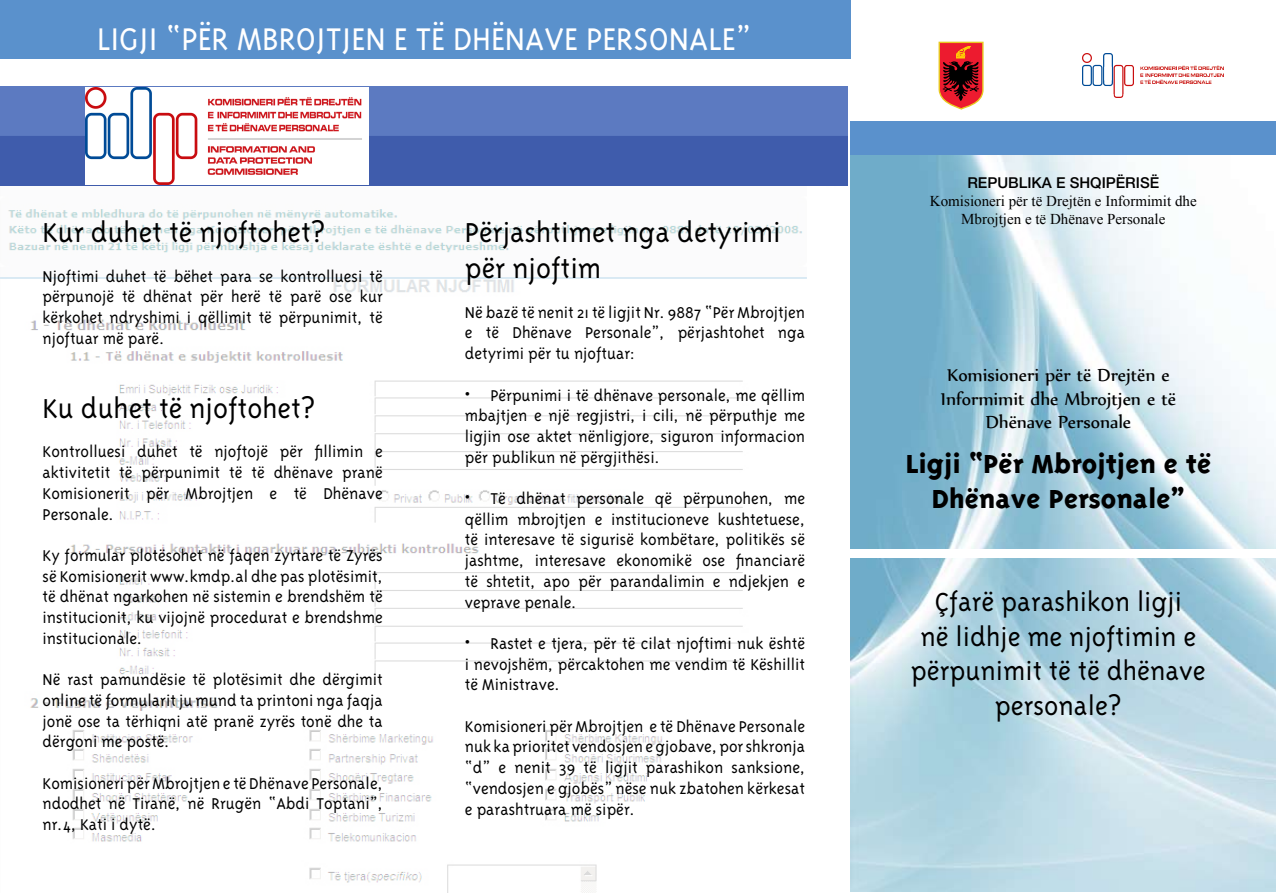
<style>
.page{position:relative;width:1276px;height:893px;background:#fff}
.page>*{position:absolute;margin:0;border:0;box-sizing:border-box;transform-origin:0 0}
.t1{font:300 36px "Triplex";color:#fff}
.t2{font:300 31.5px/36.2px "Triplex";color:#000}
.t3{font:300 30px/34.5px "Triplex";color:#000;text-align:center}
.t4{font:800 30px/34.5px "Triplex";color:#000;text-align:center}
.t5{font:21px/23.1px "Nyala";color:#000;text-align:center}
.t6{font:300 18px/20.7px "Triplex";color:#000;text-align:justify}
.t7{font:15px/17.9px "Times New Roman";color:#000;text-align:center}
.t8{font:500 15px "Helvetica Neue";color:#000}
</style>
<div class="page">
<img style="left:0;top:209px;width:807px;height:684px">
<img style="left:0;top:86px;width:848px;height:100px">
<img style="left:850px;top:155px;width:426px;height:737px">
<div style="left:0;top:0;width:850px;height:59px;background:#5a91cc"></div>
<svg style="left:938px;top:41px;width:46px;height:69px;background:#b74339"></svg>
<div style="left:850px;top:121px;width:426px;height:34px;background:#5a91cc"></div>
<div style="left:850px;top:549px;width:426px;height:8px;background:#fff"></div>
<img style="left:1082px;top:53px;width:141px;height:45px">
<img style="left:85px;top:88px;width:283px;height:96px">
<h1 class="t1" style="left:97px;top:19px;width:656px">LIGJI “PËR MBROJTJEN E TË DHËNAVE PERSONALE”</h1>
<h2 class="t2" style="left:43px;top:214px;width:284px">Kur duhet të njoftohet?</h2>
<p class="t6" style="left:43px;top:265px;width:342px">Njoftimi duhet të bëhet para se kontrolluesi të përpunojë të dhënat për herë të parë ose kur kërkohet ndryshimi i qëllimit të përpunimit, të njoftuar më parë.</p>
<h2 class="t2" style="left:43px;top:390px;width:274px">Ku duhet të njoftohet?</h2>
<p class="t6" style="left:43px;top:441px;width:342px">Kontrolluesi duhet të njoftojë për fillimin e aktivitetit të përpunimit të të dhënave pranë Komisionerit për Mbrojtjen e të Dhënave Personale.</p>
<p class="t6" style="left:43px;top:545px;width:342px">Ky formular plotësohet në faqen zyrtare të Zyrës së Komisionerit www.kmdp.al dhe pas plotësimit, të dhënat ngarkohen në sistemin e brendshëm të institucionit, ku vijojnë procedurat e brendshme institucionale.</p>
<p class="t6" style="left:43px;top:669px;width:342px">Në rast pamundësie të plotësimit dhe dërgimit online të formularit ju mund ta printoni nga faqja jonë ose ta tërhiqni atë pranë zyrës tonë dhe ta dërgoni me postë.</p>
<p class="t6" style="left:43px;top:773px;width:342px">Komisioneri për Mbrojtjen e të Dhënave Personale, ndodhet në Tiranë, në Rrugën “Abdi Toptani”, nr.4, Kati i dytë.</p>
<h2 class="t2" style="left:465px;top:214px;width:317px">Përjashtimet nga detyrimi për njoftim</h2>
<p class="t6" style="left:465px;top:302px;width:342px">Në bazë të nenit 21 të ligjit Nr. 9887 “Për Mbrojtjen e të Dhënave Personale”, përjashtohet nga detyrimi për tu njoftuar:</p>
<p class="t6" style="left:465px;top:384px;width:342px">• Përpunimi i të dhënave personale, me qëllim mbajtjen e një regjistri, i cili, në përputhje me ligjin ose aktet nënligjore, siguron informacion për publikun në përgjithësi.</p>
<p class="t6" style="left:465px;top:488px;width:342px">• Të dhënat personale që përpunohen, me qëllim mbrojtjen e institucioneve kushtetuese, të interesave të sigurisë kombëtare, politikës së jashtme, interesave ekonomikë ose financiarë të shtetit, apo për parandalimin e ndjekjen e veprave penale.</p>
<p class="t6" style="left:465px;top:633px;width:342px">• Rastet e tjera, për të cilat njoftimi nuk është i nevojshëm, përcaktohen me vendim të Këshillit të Ministrave.</p>
<p class="t6" style="left:465px;top:716px;width:342px">Komisioneri për Mbrojtjen e të Dhënave Personale nuk ka prioritet vendosjen e gjobave, por shkronja “d” e nenit 39 të ligjit parashikon sanksione, “vendosjen e gjobës” nëse nuk zbatohen kërkesat e parashtruara më sipër.</p>
<p class="t8" style="left:967px;top:173px;width:193px">REPUBLIKA E SHQIPËRISË</p>
<p class="t7" style="left:930px;top:192px;width:268px">Komisioneri për të Drejtën e Informimit dhe<br>Mbrojtjen e të Dhënave Personale</p>
<p class="t5" style="left:941px;top:363px;width:236px">Komisioneri për të Drejtën e<br>Informimit dhe Mbrojtjen e të<br>Dhënave Personale</p>
<h3 class="t4" style="left:905px;top:446px;width:307px">Ligji “Për Mbrojtjen e të<br>Dhënave Personale”</h3>
<h3 class="t3" style="left:911px;top:584px;width:296px">Çfarë parashikon ligji<br>në lidhje me njoftimin e përpunimit të të dhënave personale?</h3>
</div>
